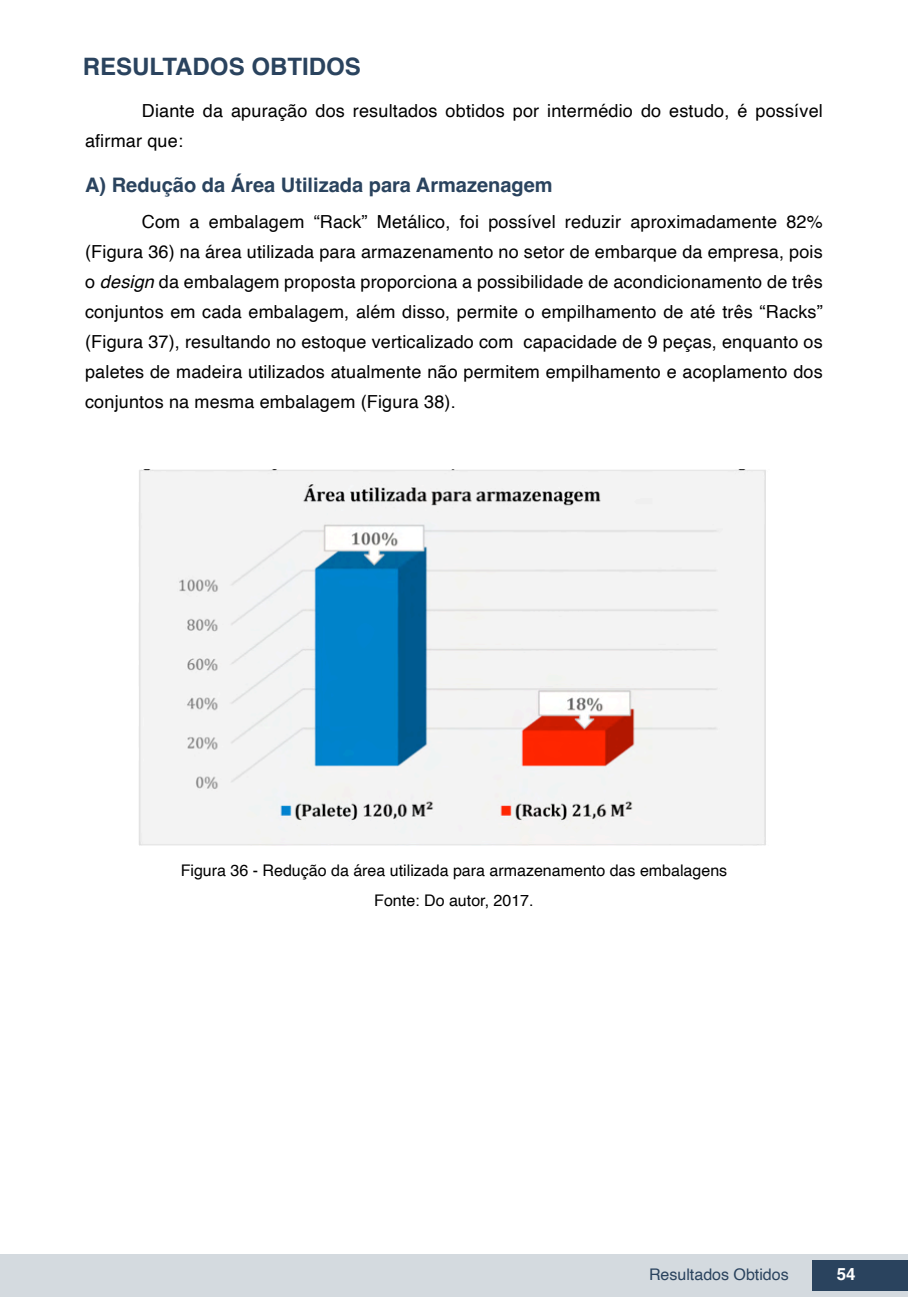
<style>
.page{position:relative;width:908px;height:1304px;background:#fff}
.page>*{position:absolute;margin:0;border:0;box-sizing:border-box;transform-origin:0 0}
.cap_sem_cap{font:700 24px "Helvetica";color:#2a435e}
.Subtitulo{font:700 20px "Helvetica";color:#2a435e}
.txt{font:18px/30px "Helvetica";letter-spacing:.01em;color:#000}
.t1{font:700 16.8px "Helvetica";color:#fff}
.imagens_graf_tab{font:16px "Helvetica";color:#000}
.t2{font:16px "Helvetica";color:#2a435e}
.s1{font-style:italic}
</style>
<div class="page">
<div style="left:0;top:1254px;width:906px;height:43px;background:#d4dadf"></div>
<div style="left:812px;top:1261px;width:95px;height:30px;background:#2a435e"></div>
<img style="left:139px;top:469px;width:627px;height:376px">
<p class="cap_sem_cap" style="left:83px;top:51px;width:35px">Resultados</p>
<p class="cap_sem_cap" style="left:251px;top:51px;width:35px">Obtidos</p>
<p class="txt" style="left:85px;top:97px;width:739px;text-indent:57px">Diante da apuração dos resultados obtidos por intermédio do estudo, é possível afirmar que:</p>
<p class="Subtitulo" style="left:85px;top:173px;width:469px">A) Redução da Área Utilizada para Armazenagem</p>
<p class="txt" style="left:85px;top:207px;width:738px;text-align:justify;text-indent:57px">Com a embalagem “Rack” Metálico, foi possível reduzir aproximadamente 82% (Figura 36) na área utilizada para armazenamento no setor de embarque da empresa, pois o <span class="s1">design</span> da embalagem proposta proporciona a possibilidade de acondicionamento de três conjuntos em cada embalagem, além disso, permite o empilhamento de até três “Racks” (Figura 37), resultando no estoque verticalizado com capacidade de 9 peças, enquanto os paletes de madeira utilizados atualmente não permitem empilhamento e acoplamento dos conjuntos na mesma embalagem (Figura 38).</p>
<p class="imagens_graf_tab" style="left:180px;top:858px;width:548px">Figura 36 - Redução da área utilizada para armazenamento das embalagens</p>
<p class="imagens_graf_tab" style="left:374px;top:888px;width:161px">Fonte: Do autor, 2017.</p>
<p class="t2" style="left:648px;top:1262px;width:141px">Resultados Obtidos</p>
<p class="t1" style="left:836px;top:1264px;width:20px">54</p>
</div>
